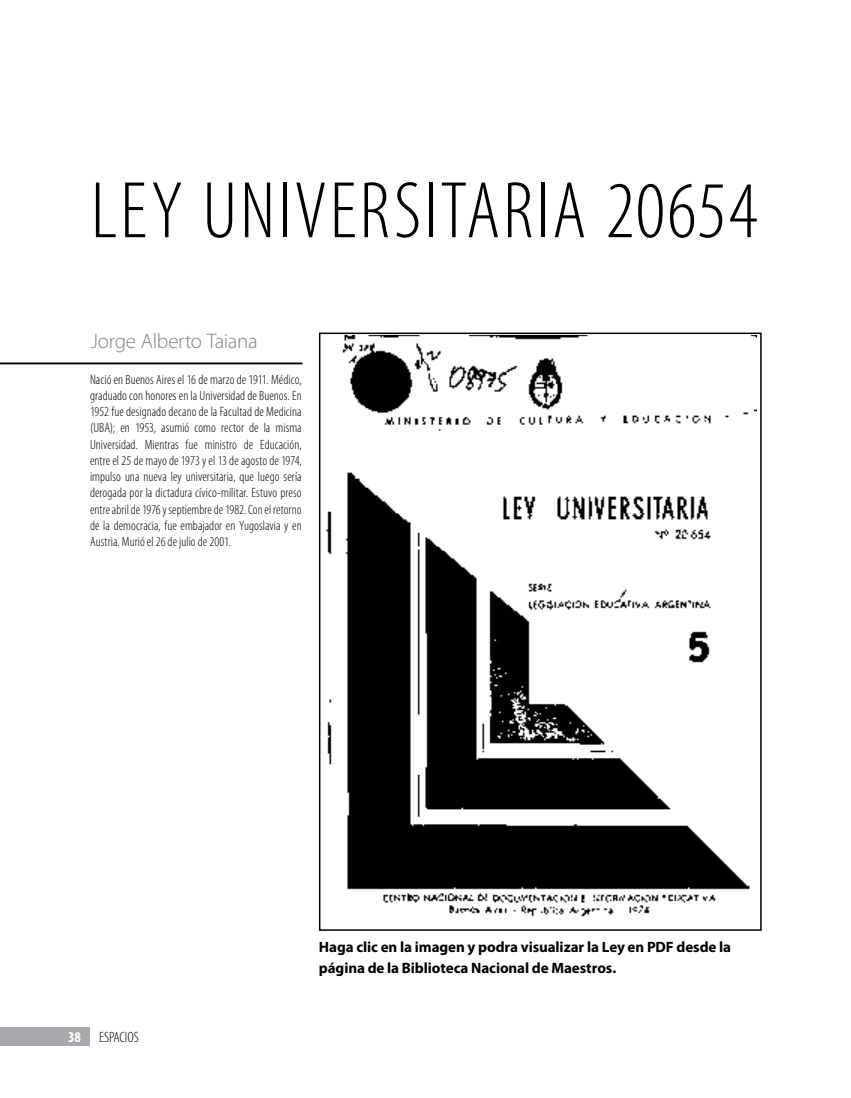
<style>
.page{position:relative;width:851px;height:1098px;background:#fff}
.page>*{position:absolute;margin:0;border:0;box-sizing:border-box;transform-origin:0 0}
.t1{font:300 condensed 81px "Myriad Pro";letter-spacing:.035em;color:#000}
.t2{font:300 21px "Myriad Pro";letter-spacing:-.015em;color:#808285}
.t3{font:700 15px/21px "Myriad Pro";letter-spacing:-.005em;color:#000}
.t4{font:300 condensed 15px "Myriad Pro";color:#000}
.t5{font:300 condensed 13.5px/16.2px "Myriad Pro";letter-spacing:.005em;color:#000;text-align:justify}
.s1{font-weight:700;color:#fff}
</style>
<div class="page">
<div style="left:0;top:1027px;width:90px;height:18px;background:#a7a9ac"></div>
<img style="left:326px;top:335px;width:430px;height:582px">
<div style="left:319px;top:332px;width:442px;height:598px;border:2px solid #000"></div>
<hr style="left:0;top:362px;width:302px;height:2px;background:#000">
<h1 class="t1" style="left:91px;top:162px;width:668px">Ley Universitaria 20654</h1>
<h2 class="t2" style="left:91px;top:328px;width:168px">Jorge Alberto Taiana</h2>
<p class="t5" style="left:90px;top:371px;width:213px">Nació en Buenos Aires el 16 de marzo de 1911. Médico, graduado con honores en la Universidad de Buenos. En 1952 fue designado decano de la Facultad de Medicina (UBA); en 1953, asumió como rector de la misma Universidad. Mientras fue ministro de Educación, entre el 25 de mayo de 1973 y el 13 de agosto de 1974, impulso una nueva ley universitaria, que luego sería derogada por la dictadura cívico-militar. Estuvo preso entre abril de 1976 y septiembre de 1982. Con el retorno de la democracia, fue embajador en Yugoslavia y en Austria. Murió el 26 de julio de 2001.</p>
<p class="t4" style="left:68px;top:1027px;width:72px"><span class="s1">38</span> ESPACIOS</p>
<p class="t3" style="left:319px;top:935px;width:413px">Haga clic en la imagen y podra visualizar la Ley en PDF desde la página de la Biblioteca Nacional de Maestros.</p>
</div>
